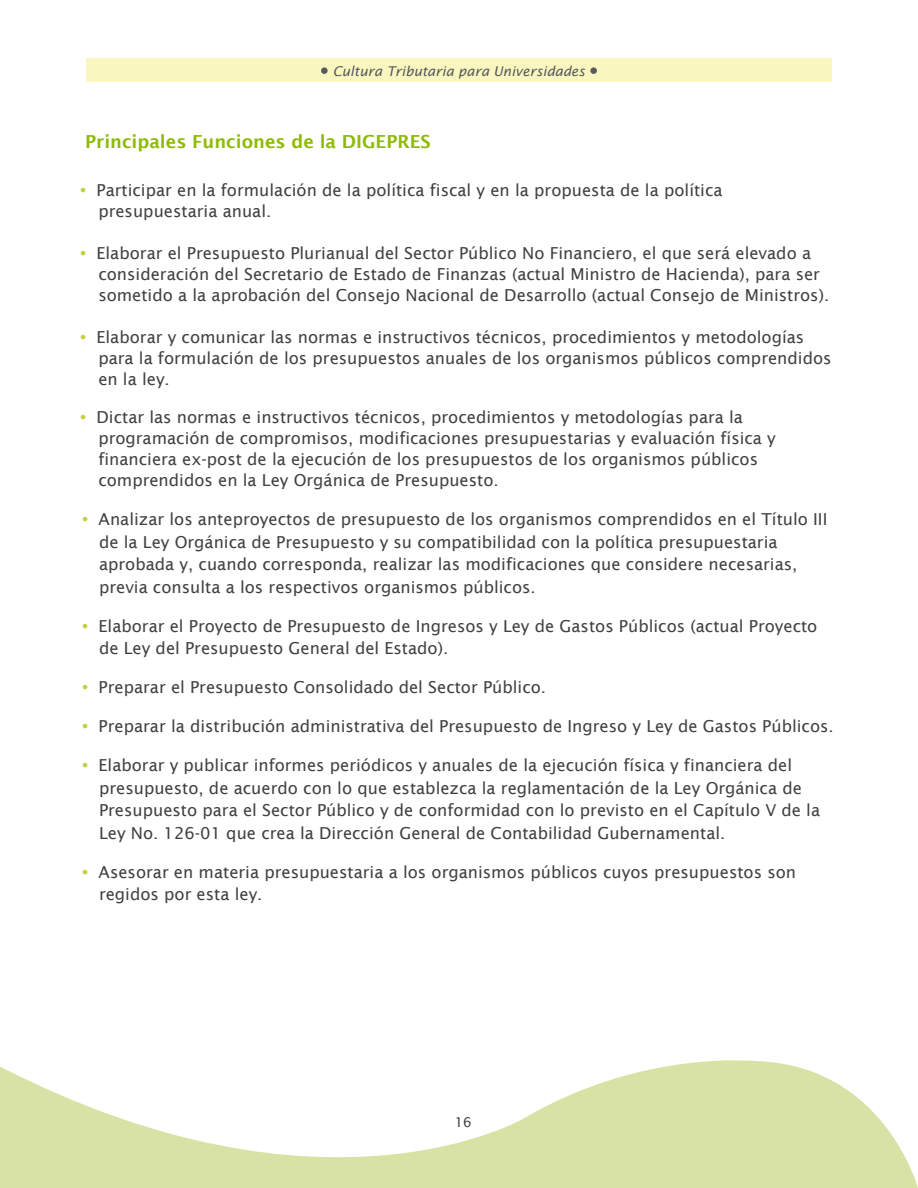
<style>
.page{position:relative;width:918px;height:1188px;background:#fff}
.page>*{position:absolute;margin:0;border:0;box-sizing:border-box;transform-origin:0 0}
.t1{font:600 18px "Lucida Sans";color:#8dbb00}
.t2{font:16.5px/21px "Lucida Sans";color:#414042}
.t3{font:italic 13.5px "Lucida Sans";color:#58595b}
.t4{font:13.5px "Lucida Sans";color:#414042}
.s1{font-weight:600;font-size:21px;color:#c3d03c}
</style>
<div class="page">
<svg style="left:0;top:1060px;width:918px;height:128px;fill:#d9e2a5"></svg>
<div style="left:86px;top:58px;width:746px;height:24px;background:#f9f7bf"></div>
<svg style="left:321px;top:67px;width:7px;height:7px"></svg>
<svg style="left:590px;top:67px;width:7px;height:7px"></svg>
<p class="t3" style="left:333px;top:64px;width:254px">Cultura Tributaria para Universidades</p>
<p class="t1" style="left:85px;top:131px;width:347px">Principales Funciones de la DIGEPRES</p>
<p class="t2" style="left:98px;top:180px;width:626px;text-indent:-22px"><span class="s1">•</span> Participar en la formulación de la política fiscal y en la propuesta de la política presupuestaria anual.</p>
<p class="t2" style="left:98px;top:243px;width:732px;text-indent:-22px"><span class="s1">•</span> Elaborar el Presupuesto Plurianual del Sector Público No Financiero, el que será elevado a consideración del Secretario de Estado de Finanzas (actual Ministro de Hacienda), para ser sometido a la aprobación del Consejo Nacional de Desarrollo (actual Consejo de Ministros).</p>
<p class="t2" style="left:98px;top:327px;width:735px;text-indent:-22px"><span class="s1">•</span> Elaborar y comunicar las normas e instructivos técnicos, procedimientos y metodologías para la formulación de los presupuestos anuales de los organismos públicos comprendidos en la ley.</p>
<p class="t2" style="left:98px;top:406px;width:679px;text-indent:-22px"><span class="s1">•</span> Dictar las normas e instructivos técnicos, procedimientos y metodologías para la programación de compromisos, modificaciones presupuestarias y evaluación física y financiera ex-post de la ejecución de los presupuestos de los organismos públicos comprendidos en la Ley Orgánica de Presupuesto.</p>
<p class="t2" style="left:99px;top:508px;width:730px;line-height:22.5px;text-indent:-21px"><span class="s1">•</span> Analizar los anteproyectos de presupuesto de los organismos comprendidos en el Título III de la Ley Orgánica de Presupuesto y su compatibilidad con la política presupuestaria aprobada y, cuando corresponda, realizar las modificaciones que considere necesarias, previa consulta a los respectivos organismos públicos.</p>
<p class="t2" style="left:99px;top:615px;width:720px;line-height:22.5px;text-indent:-21px"><span class="s1">•</span> Elaborar el Proyecto de Presupuesto de Ingresos y Ley de Gastos Públicos (actual Proyecto de Ley del Presupuesto General del Estado).</p>
<p class="t2" style="left:79px;top:677px;width:469px"><span class="s1">•</span> Preparar el Presupuesto Consolidado del Sector Público.</p>
<p class="t2" style="left:79px;top:716px;width:757px"><span class="s1">•</span> Preparar la distribución administrativa del Presupuesto de Ingreso y Ley de Gastos Públicos.</p>
<p class="t2" style="left:99px;top:754px;width:723px;line-height:22.5px;text-indent:-21px"><span class="s1">•</span> Elaborar y publicar informes periódicos y anuales de la ejecución física y financiera del presupuesto, de acuerdo con lo que establezca la reglamentación de la Ley Orgánica de Presupuesto para el Sector Público y de conformidad con lo previsto en el Capítulo V de la Ley No. 126-01 que crea la Dirección General de Contabilidad Gubernamental.</p>
<p class="t2" style="left:99px;top:861px;width:699px;line-height:22.5px;text-indent:-21px"><span class="s1">•</span> Asesorar en materia presupuestaria a los organismos públicos cuyos presupuestos son regidos por esta ley.</p>
<p class="t4" style="left:455px;top:1115px;width:19px">16</p>
</div>
